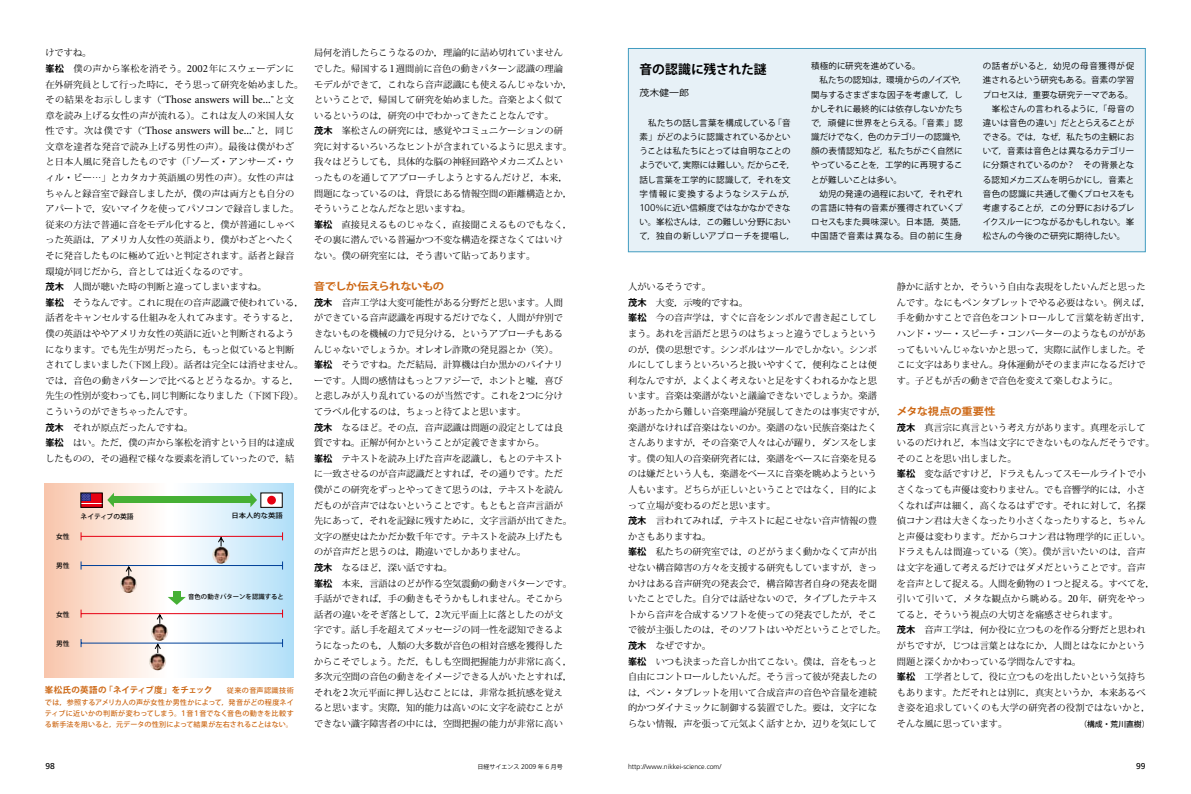
<style>
.page{position:relative;width:1191px;height:794px;background:#fff}
.page>*{position:absolute;margin:0;border:0;box-sizing:border-box;transform-origin:0 0}
.t1{font:700 12.8px "Koz Go Pro";letter-spacing:-.005em;color:#000}
.t2{font:11.1px "Minion";color:#000}
.t3{font:700 10.2px "Koz Go Pro";letter-spacing:-.035em;color:#cd6815;scale:1.11 1}
.t4{font:9.2px/15.6px "Koz Min Pro";color:#000}
.t5{font:9.2px "Koz Min Pro";letter-spacing:.02em;color:#000}
.t6{font:8.9px "Koz Go Pro";color:#000;scale:1.11 1}
.t7{font:8.5px/14.2px "Koz Go Pro";color:#000;text-align:center}
.t8{font:8.5px "Koz Go Pro";letter-spacing:-.02em;color:#000}
.t9{font:8.5px "Koz Go Pro";letter-spacing:.06em;color:#000}
.t10{font:700 8.5px "Koz Go Pro";letter-spacing:.01em;color:#cd6815}
.t11{font:8.5px "Koz Go Pro";letter-spacing:-.03em;color:#000}
.t12{font:8.5px "Koz Go Pro";letter-spacing:.04em;color:#000}
.t13{font:8.5px "Koz Go Pro";letter-spacing:.03em;color:#000}
.t14{font:8.5px "Koz Go Pro";letter-spacing:.035em;color:#000}
.t15{font:8.5px "Koz Go Pro";letter-spacing:-.035em;color:#000}
.t16{font:8.5px "Frutiger";color:#000}
.t17{font:500 7.8px "Koz Go Pro";color:#000}
.t18{font:500 7.1px/11.4px "Koz Go Pro";letter-spacing:.015em;color:#cd6815;text-align:justify}
.t19{font:300 6.9px "Frutiger";color:#000}
.t20{font:6.7px "Koz Go Std Medium 90 pv RKSJ H";color:#000}
.t21{font:6.7px "Koz Go Std Medium 90 pv RKSJ H";color:#000;scale:1.09 1}
.t22{font:6.4px "Koz Go Std Medium 90 pv RKSJ H";color:#000}
.t23{font:6px "Koz Go Pro";color:#000}
.s1{font-family:"Koz Go Pro";font-weight:700}
.s2{font-family:"Minion";font-size:11.1px}
.s3{font-family:"Koz Min Pro";font-size:9.2px}
.s4{font-family:"Frutiger";font-weight:400;font-size:8.1px}
.s5{font-family:"Frutiger";font-weight:300;font-size:9.8px}
.s6{font-family:"Frutiger";font-weight:300;font-size:6.9px}
</style>
<div class="page">
<div style="left:628px;top:48px;width:517px;height:204px;background:#e7f1f7;border:1px solid #419cc0"></div>
<svg style="left:45px;top:484px;width:249px;height:193px"></svg>
<hr style="left:81px;top:536px;width:201px;height:1px;background:#e60012">
<div style="left:261px;top:493px;width:21px;height:14px;background:#fff"></div>
<div style="left:267px;top:496px;width:9px;height:8px;background:#e60012;border-radius:50%"></div>
<hr style="left:81px;top:565px;width:201px;height:1px;background:#004098">
<hr style="left:81px;top:613px;width:201px;height:1px;background:#e60012">
<hr style="left:81px;top:642px;width:201px;height:1px;background:#004098">
<svg style="left:218px;top:536px;width:6px;height:11px"></svg>
<img style="left:212px;top:546px;width:17px;height:17px;border-radius:9px">
<svg style="left:168px;top:597px;width:18px;height:8px"></svg>
<div style="left:173px;top:591px;width:8px;height:7px;background:#46b035"></div>
<svg style="left:250px;top:493px;width:7px;height:14px"></svg>
<svg style="left:81px;top:493px;width:33px;height:14px"></svg>
<div style="left:113px;top:497px;width:138px;height:6px;background:#46b035"></div>
<svg style="left:125px;top:566px;width:7px;height:11px"></svg>
<img style="left:120px;top:576px;width:17px;height:17px;border-radius:9px">
<svg style="left:156px;top:613px;width:7px;height:11px"></svg>
<img style="left:151px;top:623px;width:17px;height:18px;border-radius:9px">
<svg style="left:154px;top:643px;width:7px;height:11px"></svg>
<img style="left:149px;top:653px;width:17px;height:17px;border-radius:9px">
<p class="t4" style="left:45px;top:45px;width:259px">けですね。<br><span class="s1">峯松</span> 僕の声から峯松を消そう。<span class="s2">2002</span>年にスウェーデンに在外研究員として行った時に，そう思って研究を始めました。</p>
<p class="t2" style="left:45px;top:94px;width:250px"><span class="s3">その結果をお示しします（“</span>Those answers will be...<span class="s3">”と文</span></p>
<p class="t5" style="left:45px;top:109px;width:250px">章を読み上げる女性の声が流れる）。これは友人の米国人女</p>
<p class="t2" style="left:45px;top:125px;width:250px"><span class="s3">性です。次は僕です（“</span>Those answers will be...<span class="s3">”と，同じ</span></p>
<p class="t4" style="left:45px;top:138px;width:260px">文章を達者な発音で読み上げる男性の声）。最後は僕がわざと日本人風に発音したものです（「ゾーズ・アンサーズ・ウィル・ビー…」とカタカナ英語風の男性の声）。女性の声はちゃんと録音室で録音しましたが，僕の声は両方とも自分のアパートで，安いマイクを使ってパソコンで録音しました。従来の方法で普通に音をモデル化すると，僕が普通にしゃべった英語は，アメリカ人女性の英語より，僕がわざとへたくそに発音したものに極めて近いと判定されます。話者と録音環境が同じだから，音としては近くなるのです。<br><span class="s1">茂木</span> 人間が聴いた時の判断と違ってしまいますね。<br><span class="s1">峯松</span> そうなんです。これに現在の音声認識で使われている，話者をキャンセルする仕組みを入れてみます。そうすると，僕の英語はややアメリカ女性の英語に近いと判断されるようになります。でも先生が男だったら，もっと似ていると判断されてしまいました（下図上段）。話者は完全には消せません。では，音色の動きパターンで比べるとどうなるか。すると，先生の性別が変わっても，同じ判断になりました（下図下段）。こういうのができちゃったんです。<br><span class="s1">茂木</span> それが原点だったんですね。<br><span class="s1">峯松</span> はい。ただ，僕の声から峯松を消すという目的は達成したものの，その過程で様々な要素を消していったので，結</p>
<p class="t20" style="left:56px;top:532px;width:15px">女性</p>
<p class="t20" style="left:56px;top:561px;width:15px">男性</p>
<p class="t20" style="left:81px;top:512px;width:54px">ネイティブの英語</p>
<p class="t20" style="left:56px;top:610px;width:15px">女性</p>
<p class="t20" style="left:56px;top:639px;width:15px">男性</p>
<p class="t21" style="left:231px;top:511px;width:49px">日本人的な英語</p>
<p class="t22" style="left:188px;top:593px;width:97px">音色の動きパターンを認識すると</p>
<p class="t10" style="left:45px;top:684px;width:169px">峯松氏の英語の「ネイティブ度」をチェック</p>
<p class="t18" style="left:45px;top:685px;width:250px;text-indent:182px">従来の音声認識技術では，参照するアメリカ人の声が女性か男性かによって，発音がどの程度ネイティブに近いかの判断が変わってしまう。<span class="s4">1</span>音<span class="s4">1</span>音でなく音色の動きを比較する新手法を用いると，元データの性別によって結果が左右されることはない。</p>
<p class="t4" style="left:314px;top:45px;width:260px">局何を消したらこうなるのか，理論的に詰め切れていませんでした。帰国する<span class="s2">1</span>週間前に音色の動きパターン認識の理論モデルができて，これなら音声認識にも使えるんじゃないか，ということで，帰国して研究を始めました。音楽とよく似ているというのは，研究の中でわかってきたことなんです。<br><span class="s1">茂木</span> 峯松さんの研究には，感覚やコミュニケーションの研究に対するいろいろなヒントが含まれているように思えます。我々はどうしても，具体的な脳の神経回路やメカニズムといったものを通してアプローチしようとするんだけど，本来，問題になっているのは，背景にある情報空間の距離構造とか，そういうことなんだなと思いますね。<br><span class="s1">峯松</span> 直接見えるものじゃなく，直接聞こえるものでもなく，その裏に潜んでいる普遍かつ不変な構造を探さなくてはいけない。僕の研究室には，そう書いて貼ってあります。</p>
<p class="t3" style="left:314px;top:280px;width:119px">音でしか伝えられないもの</p>
<p class="t4" style="left:314px;top:294px;width:259px"><span class="s1">茂木</span> 音声工学は大変可能性がある分野だと思います。人間ができている音声認識を再現するだけでなく，人間が弁別できないものを機械の力で見分ける，というアプローチもあるんじゃないでしょうか。オレオレ詐欺の発見器とか（笑）。<br><span class="s1">峯松</span> そうですね。ただ結局，計算機は白か黒かのバイナリーです。人間の感情はもっとファジーで，ホントと嘘，喜びと悲しみが入り乱れているのが当然です。これを<span class="s2">2</span>つに分けてラベル化するのは，ちょっと待てよと思います。<br><span class="s1">茂木</span> なるほど。その点，音声認識は問題の設定としては良質ですね。正解が何かということが定義できますから。<br><span class="s1">峯松</span> テキストを読み上げた音声を認識し，もとのテキストに一致させるのが音声認識だとすれば，その通りです。ただ僕がこの研究をずっとやってきて思うのは，テキストを読んだものが音声ではないということです。もともと音声言語が先にあって，それを記録に残すために，文字言語が出てきた。文字の歴史はたかだか数千年です。テキストを読み上げたものが音声だと思うのは，勘違いでしかありません。<br><span class="s1">茂木</span> なるほど，深い話ですね。<br><span class="s1">峯松</span> 本来，言語はのどが作る空気震動の動きパターンです。手話ができれば，手の動きもそうかもしれません。そこから話者の違いをそぎ落として，<span class="s2">2</span>次元平面上に落としたのが文字です。話し手を超えてメッセージの同一性を認知できるようになったのも，人類の大多数が音色の相対音感を獲得したからこそでしょう。ただ，もしも空間把握能力が非常に高く，多次元空間の音色の動きをイメージできる人がいたとすれば，それを<span class="s2">2</span>次元平面に押し込むことには，非常な抵抗感を覚えると思います。実際，知的能力は高いのに文字を読むことができない識字障害者の中には，空間把握の能力が非常に高い</p>
<h1 class="t1" style="left:639px;top:61px;width:129px">音の認識に残された謎</h1>
<p class="t6" style="left:639px;top:87px;width:46px">茂木健一郎</p>
<p class="t7" style="left:639px;top:116px;width:157px">私たちの話し言葉を構成している「音<br>素」がどのように認識されているかということは私たちにとっては自明なことのようでいて，実際には難しい。だからこそ，話し言葉を工学的に認識して，それを文字情報に変換するようなシステムが，<br><span class="s5">100</span>％に近い信頼度ではなかなかできない。峯松さんは，この難しい分野において，独自の新しいアプローチを提唱し，</p>
<p class="t7" style="left:811px;top:59px;width:111px">積極的に研究を進めている。</p>
<p class="t11" style="left:819px;top:75px;width:149px">私たちの認知は，環境からのノイズや，</p>
<p class="t7" style="left:811px;top:88px;width:153px">関与するさまざまな因子を考慮して，し</p>
<p class="t7" style="left:811px;top:102px;width:153px">かしそれに最終的には依存しないかたち</p>
<p class="t12" style="left:811px;top:117px;width:153px">で，頑健に世界をとらえる。「音素」認</p>
<p class="t8" style="left:811px;top:131px;width:157px">識だけでなく，色のカテゴリーの認識や，</p>
<p class="t7" style="left:811px;top:144px;width:153px">顔の表情認知など，私たちがごく自然に</p>
<p class="t7" style="left:811px;top:158px;width:153px">やっていることを，工学的に再現するこ</p>
<p class="t15" style="left:811px;top:174px;width:92px">とが難しいことは多い。</p>
<p class="t7" style="left:819px;top:187px;width:144px">幼児の発達の過程において，それぞれ</p>
<p class="t7" style="left:811px;top:201px;width:153px">の言語に特有の音素が獲得されていくプ</p>
<p class="t13" style="left:811px;top:216px;width:157px">ロセスもまた興味深い。日本語，英語，</p>
<p class="t9" style="left:811px;top:231px;width:153px">中国語で音素は異なる。目の前に生身</p>
<p class="t9" style="left:983px;top:61px;width:153px">の話者がいると，幼児の母音獲得が促</p>
<p class="t7" style="left:983px;top:73px;width:153px">進されるという研究もある。音素の学習</p>
<p class="t8" style="left:983px;top:89px;width:152px">プロセスは，重要な研究テーマである。</p>
<p class="t14" style="left:991px;top:103px;width:144px">峯松さんの言われるように，「母音の</p>
<p class="t7" style="left:983px;top:116px;width:153px">違いは音色の違い」だととらえることが</p>
<p class="t7" style="left:983px;top:130px;width:153px">できる。では，なぜ，私たちの主観にお</p>
<p class="t8" style="left:983px;top:146px;width:153px">いて，音素は音色とは異なるカテゴリー</p>
<p class="t7" style="left:983px;top:158px;width:153px">に分類されているのか？ その背景とな</p>
<p class="t7" style="left:983px;top:173px;width:153px">る認知メカニズムを明らかにし，音素と</p>
<p class="t7" style="left:983px;top:187px;width:153px">音色の認識に共通して働くプロセスをも</p>
<p class="t7" style="left:983px;top:201px;width:153px">考慮することが，この分野におけるブレ</p>
<p class="t7" style="left:983px;top:215px;width:153px">イクスルーにつながるかもしれない。峯</p>
<p class="t7" style="left:983px;top:229px;width:144px">松さんの今後のご研究に期待したい。</p>
<p class="t4" style="left:628px;top:279px;width:259px">人がいるそうです。<br><span class="s1">茂木</span> 大変，示唆的ですね。<br><span class="s1">峯松</span> 今の音声学は，すぐに音をシンボルで書き起こしてしまう。あれを言語だと思うのはちょっと違うでしょうというのが，僕の思想です。シンボルはツールでしかない。シンボルにしてしまうといろいろと扱いやすくて，便利なことは便利なんですが，よくよく考えないと足をすくわれるかなと思います。音楽は楽譜がないと議論できないでしょうか。楽譜があったから難しい音楽理論が発展してきたのは事実ですが，楽譜がなければ音楽はないのか。楽譜のない民族音楽はたくさんありますが，その音楽で人々は心が躍り，ダンスをします。僕の知人の音楽研究者には，楽譜をベースに音楽を見るのは嫌だという人も，楽譜をベースに音楽を眺めようという人もいます。どちらが正しいということではなく，目的によって立場が変わるのだと思います。<br><span class="s1">茂木</span> 言われてみれば，テキストに起こせない音声情報の豊かさもありますね。<br><span class="s1">峯松</span> 私たちの研究室では，のどがうまく動かなくて声が出せない構音障害の方々を支援する研究もしていますが，きっかけはある音声研究の発表会で，構音障害者自身の発表を聞いたことでした。自分では話せないので，タイプしたテキストから音声を合成するソフトを使っての発表でしたが，そこで彼が主張したのは，そのソフトはいやだということでした。<span class="s1">茂木</span> なぜですか。<br><span class="s1">峯松</span> いつも決まった音しか出てこない。僕は，音をもっと自由にコントロールしたいんだ。そう言って彼が発表したのは，ペン・タブレットを用いて合成音声の音色や音量を連続的かつダイナミックに制御する装置でした。要は，文字にならない情報，声を張って元気よく話すとか，辺りを気にして</p>
<p class="t4" style="left:896px;top:279px;width:255px">静かに話すとか，そういう自由な表現をしたいんだと思ったんです。なにもペンタブレットでやる必要はない。例えば，手を動かすことで音色をコントロールして言葉を紡ぎ出す，ハンド・ツー・スピーチ・コンバーターのようなものががあってもいいんじゃないかと思って，実際に試作しました。そこに文字はありません。身体運動がそのまま声になるだけです。子どもが舌の動きで音色を変えて楽しむように。</p>
<p class="t3" style="left:896px;top:404px;width:90px">メタな視点の重要性</p>
<p class="t4" style="left:896px;top:419px;width:259px"><span class="s1">茂木</span> 真言宗に真言という考え方があります。真理を示しているのだけれど，本当は文字にできないものなんだそうです。そのことを思い出しました。<br><span class="s1">峯松</span> 変な話ですけど，ドラえもんってスモールライトで小さくなっても声優は変わりません。でも音響学的には，小さくなれば声は細く，高くなるはずです。それに対して，名探偵コナン君は大きくなったり小さくなったりすると，ちゃんと声優は変わります。だからコナン君は物理学的に正しい。ドラえもんは間違っている（笑）。僕が言いたいのは，音声は文字を通して考えるだけではダメだということです。音声を音声として捉える。人間を動物の１つと捉える。すべてを，引いて引いて，メタな観点から眺める。<span class="s2">20</span>年，研究をやってると，そういう視点の大切さを痛感させられます。<br><span class="s1">茂木</span> 音声工学は，何か役に立つものを作る分野だと思われがちですが，じつは言葉とはなにか，人間とはなにかという問題と深くかかわっている学問なんですね。<br><span class="s1">峯松</span> 工学者として，役に立つものを出したいという気持ちもあります。ただそれとは別に，真実というか，本来あるべき姿を追求していくのも大学の研究者の役割ではないかと，そんな風に思っています。</p>
<p class="t17" style="left:1079px;top:719px;width:72px">（構成・荒川直樹）</p>
<p class="t16" style="left:45px;top:761px;width:11px">98</p>
<p class="t23" style="left:477px;top:762px;width:87px">日経サイエンス <span class="s6">2009</span> 年 <span class="s6">6</span> 月号</p>
<p class="t19" style="left:628px;top:762px;width:95px">http://www.nikkei-science.com/</p>
<p class="t16" style="left:1136px;top:761px;width:11px">99</p>
</div>
